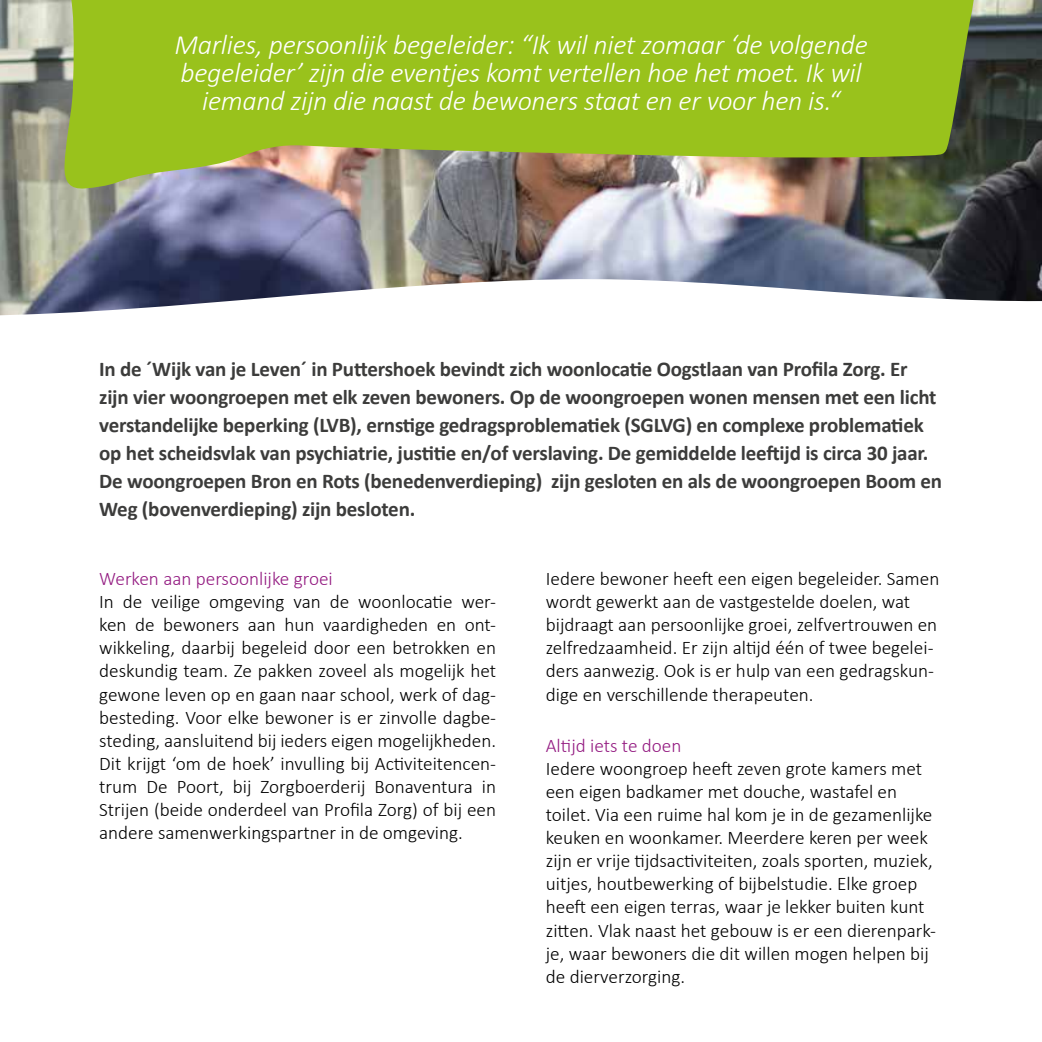
<style>
.page{position:relative;width:1042px;height:1042px;background:#fff}
.page>*{position:absolute;margin:0;border:0;box-sizing:border-box;transform-origin:0 0}
.t1{font:italic 300 28px/28px "Calibri";letter-spacing:-.01em;color:#fff;text-align:center}
.t2{font:700 21px/28px "Calibri";letter-spacing:-.01em;color:#3c3c3b}
.t3{font:300 19.25px/23.1px "Calibri";color:#000}
.t4{font:300 19.25px "Calibri";color:#941c82}
</style>
<div class="page">
<img style="left:0;top:0;width:1042px;height:121px">
<img style="left:0;top:121px;width:1042px;height:195px">
<svg style="left:64px;top:0;width:913px;height:190px;background:#97b52e"></svg>
<h1 class="t1" style="left:174px;top:30px;width:695px">Marlies, persoonlijk begeleider: “Ik wil niet zomaar ‘de volgende begeleider’ zijn die eventjes komt vertellen hoe het moet. Ik wil iemand zijn die naast de bewoners staat en er voor hen is.“</h1>
<p class="t2" style="left:99px;top:355px;width:844px">In de ´Wijk van je Leven´ in Puttershoek bevindt zich woonlocatie Oogstlaan van Profila Zorg. Er zijn vier woongroepen met elk zeven bewoners. Op de woongroepen wonen mensen met een licht verstandelijke beperking (LVB), ernstige gedragsproblematiek (SGLVG) en complexe problematiek op het scheidsvlak van psychiatrie, justitie en/of verslaving. De gemiddelde leeftijd is circa 30 jaar.<br>De woongroepen Bron en Rots (benedenverdieping) zijn gesloten en als de woongroepen Boom en Weg (bovenverdieping) zijn besloten.</p>
<p class="t4" style="left:99px;top:567px;width:235px">Werken aan persoonlijke groei</p>
<p class="t3" style="left:99px;top:590px;width:398px;text-align:justify">In de veilige omgeving van de woonlocatie wer&shy;ken de bewoners aan hun vaardigheden en ont&shy;wikkeling, daarbij begeleid door een betrokken en deskundig team. Ze pakken zoveel als mogelijk het gewone leven op en gaan naar school, werk of dag&shy;besteding. Voor elke bewoner is er zinvolle dagbe&shy;steding, aansluitend bij ieders eigen mogelijkheden.<br>Dit krijgt ‘om de hoek’ invulling bij Activiteitencen&shy;trum De Poort, bij Zorgboerderij Bonaventura in Strijen (beide onderdeel van Profila Zorg) of bij een andere samenwerkingspartner in de omgeving.</p>
<p class="t3" style="left:546px;top:567px;width:395px">Iedere bewoner heeft een eigen begeleider. Samen wordt gewerkt aan de vastgestelde doelen, wat bijdraagt aan persoonlijke groei, zelfvertrouwen en zelfredzaamheid. Er zijn altijd één of twee begelei&shy;ders aanwezig. Ook is er hulp van een gedragskun&shy;dige en verschillende therapeuten.</p>
<p class="t4" style="left:546px;top:733px;width:137px">Altijd iets te doen</p>
<p class="t3" style="left:546px;top:756px;width:392px">Iedere woongroep heeft zeven grote kamers met een eigen badkamer met douche, wastafel en toilet. Via een ruime hal kom je in de gezamenlijke keuken en woonkamer. Meerdere keren per week zijn er vrije tijdsactiviteiten, zoals sporten, muziek, uitjes, houtbewerking of bijbelstudie. Elke groep heeft een eigen terras, waar je lekker buiten kunt zitten. Vlak naast het gebouw is er een dierenpark&shy;je, waar bewoners die dit willen mogen helpen bij de dierverzorging.</p>
</div>
